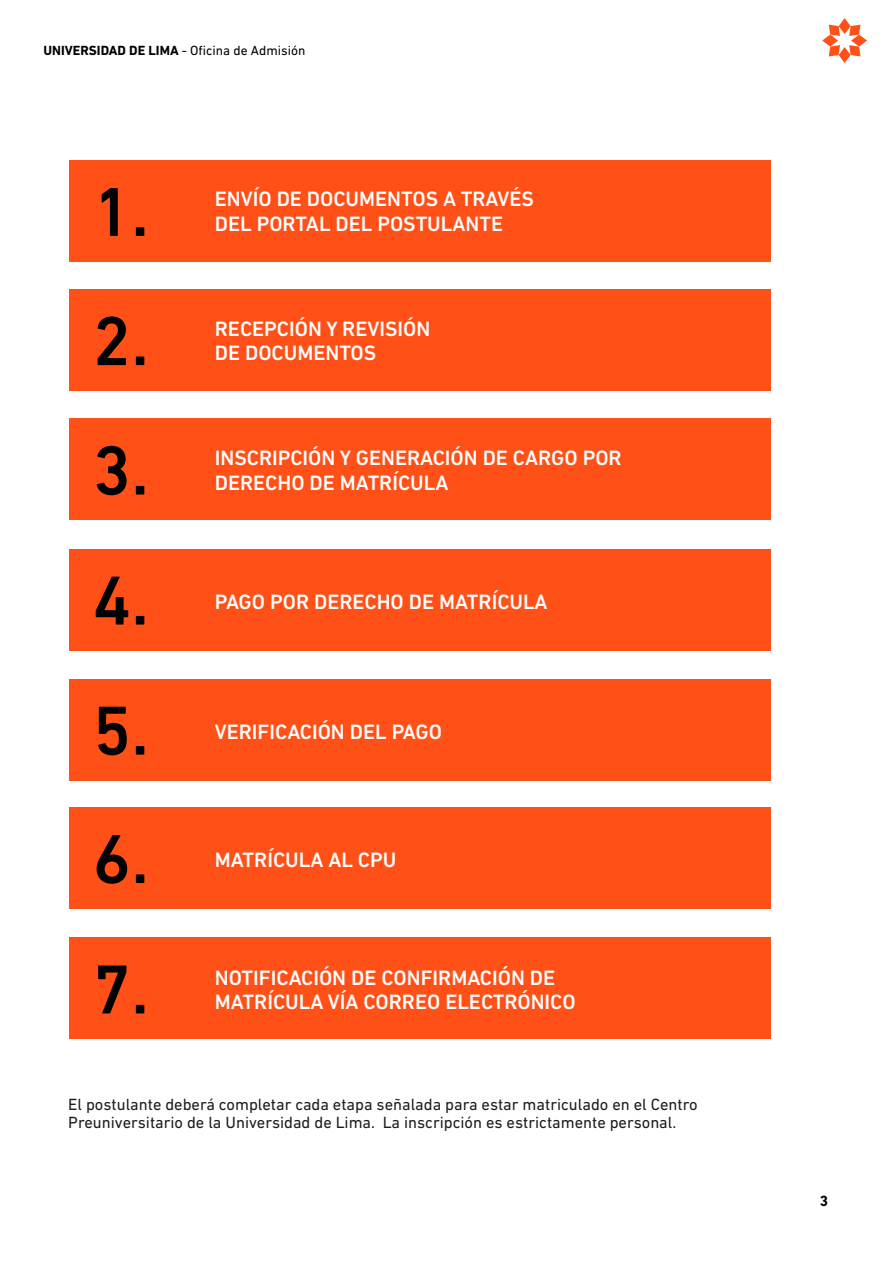
<style>
.page{position:relative;width:893px;height:1263px;background:#fff}
.page>*{position:absolute;margin:0;border:0;box-sizing:border-box;transform-origin:0 0}
.t1{font:500 70.5px/129.1px "DIN Next LT Pro";color:#000}
.t2{font:500 21.15px/24.5px "DIN Next LT Pro";color:#fff}
.t3{font:16.5px/18px "DIN Next LT Pro";color:#1d1d1b}
.t4{font:700 15px "DIN Next LT Pro";color:#000}
.t5{font:13.5px "DIN Next LT Pro";color:#000}
.s1{font-weight:700}
</style>
<div class="page">
<svg style="left:822px;top:18px;width:45px;height:45px"></svg>
<div style="left:70px;top:160px;width:701px;height:102px;background:#ff5117"></div>
<div style="left:70px;top:289px;width:701px;height:102px;background:#ff5117"></div>
<div style="left:70px;top:419px;width:701px;height:101px;background:#ff5117"></div>
<div style="left:70px;top:549px;width:701px;height:101px;background:#ff5117"></div>
<div style="left:70px;top:679px;width:701px;height:101px;background:#ff5117"></div>
<div style="left:70px;top:807px;width:701px;height:102px;background:#ff5117"></div>
<div style="left:70px;top:938px;width:701px;height:101px;background:#ff5117"></div>
<p class="t5" style="left:44px;top:43px;width:263px"><span class="s1">UNIVERSIDAD DE LIMA</span> - Oficina de Admisión</p>
<h1 class="t1" style="left:92px;top:147px;width:58px">1.<br>2.</h1>
<p class="t2" style="left:215px;top:187px;width:321px">ENVÍO DE DOCUMENTOS A TRAVÉS<br>DEL PORTAL DEL POSTULANTE</p>
<p class="t2" style="left:215px;top:316px;width:217px">RECEPCIÓN Y REVISIÓN<br>DE DOCUMENTOS</p>
<h1 class="t1" style="left:92px;top:405px;width:58px">3.</h1>
<p class="t2" style="left:215px;top:446px;width:408px">INSCRIPCIÓN Y GENERACIÓN DE CARGO POR<br>DERECHO DE MATRÍCULA</p>
<h1 class="t1" style="left:92px;top:536px;width:58px">4.</h1>
<h1 class="t1" style="left:92px;top:666px;width:58px">5.</h1>
<h1 class="t1" style="left:92px;top:794px;width:58px">6.</h1>
<p class="t2" style="left:215px;top:589px;width:334px">PAGO POR DERECHO DE MATRÍCULA</p>
<p class="t2" style="left:215px;top:719px;width:229px">VERIFICACIÓN DEL PAGO</p>
<p class="t2" style="left:215px;top:847px;width:183px">MATRÍCULA AL CPU</p>
<h1 class="t1" style="left:92px;top:924px;width:58px">7.</h1>
<p class="t2" style="left:215px;top:965px;width:362px">NOTIFICACIÓN DE CONFIRMACIÓN DE<br>MATRÍCULA VÍA CORREO ELECTRÓNICO</p>
<p class="t3" style="left:68px;top:1095px;width:631px">El postulante deberá completar cada etapa señalada para estar matriculado en el Centro<br>Preuniversitario de la Universidad de Lima. La inscripción es estrictamente personal.</p>
<p class="t4" style="left:820px;top:1192px;width:10px">3</p>
</div>
